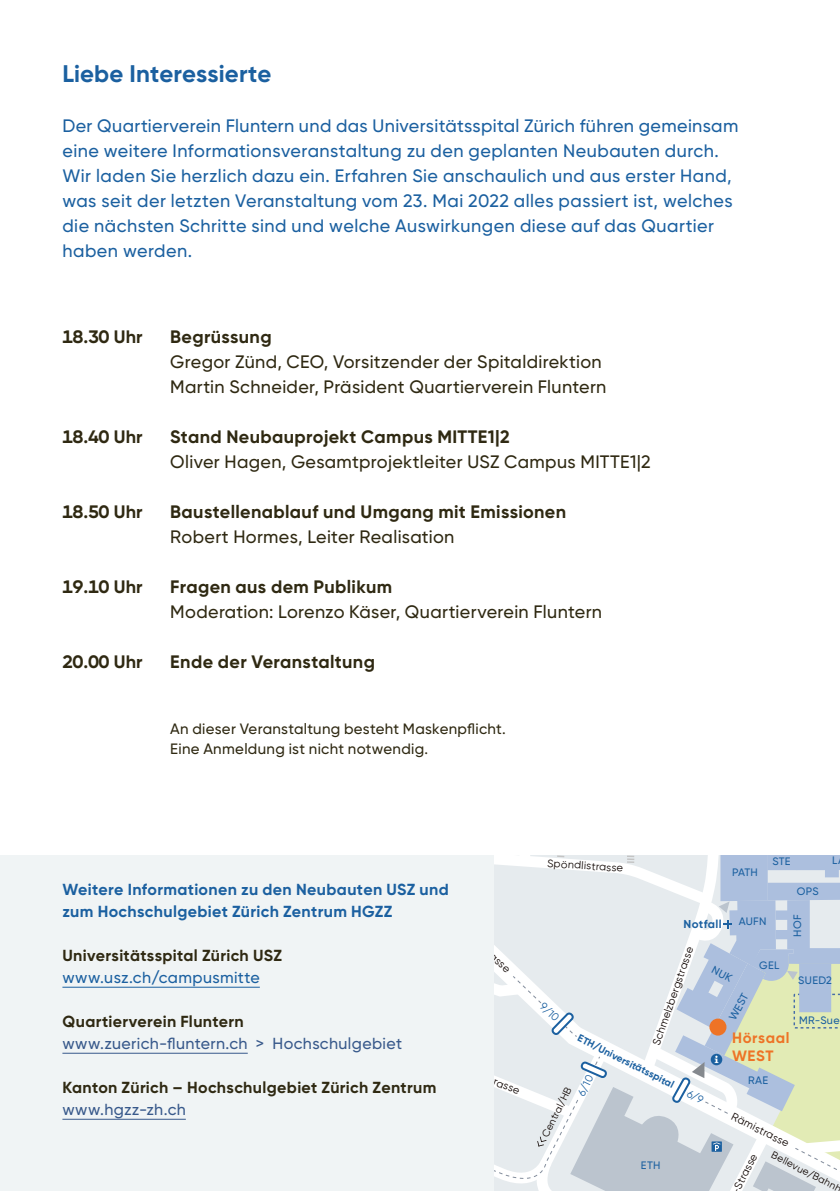
<style>
.page{position:relative;width:840px;height:1191px;background:#fff}
.page>*{position:absolute;margin:0;border:0;box-sizing:border-box;transform-origin:0 0}
.t1{font:700 24px "USZ Gilroy";letter-spacing:.005em;color:#1b60a0}
.t2{font:500 18px/25px "USZ Gilroy";letter-spacing:.025em;color:#1b60a0}
.t3{font:500 18px/25px "USZ Gilroy";letter-spacing:.02em;color:#2f2912}
.t4{font:700 18px "USZ Gilroy";letter-spacing:.02em;color:#2f2912}
.t5{font:700 16px "USZ Gilroy";letter-spacing:.02em;color:#2f2912}
.t6{font:700 16px/22px "USZ Gilroy";letter-spacing:.025em;color:#1b60a0}
.t7{font:500 16px "USZ Gilroy";letter-spacing:.025em;color:#38598b}
.t8{font:500 16px "USZ Gilroy";letter-spacing:.025em;color:#1b60a0}
.t9{font:500 15px/20px "USZ Gilroy";letter-spacing:.02em;color:#2f2912}
.t10{font:700 15px/18px "USZ Gilroy";letter-spacing:.04em;color:#ee7326}
.t11{font:700 11.6px "USZ Gilroy";color:#1b60a0}
.t12{font:10.8px "USZ Gilroy";color:#0e0400}
.t13{font:500 10.8px "USZ Gilroy";letter-spacing:.025em;color:#1b60a0}
.t14{font:10.8px "USZ Gilroy";color:#1b60a0}
.t15{font:10px "USZ Gilroy";color:#0e0400}
.t16{font:700 10px "USZ Gilroy";color:#1b60a0}
</style>
<div class="page">
<div style="left:0;top:855px;width:839px;height:336px;background:#f0f4f5"></div>
<hr style="left:62px;top:986px;width:198px;height:1px;background:#1b60a0">
<hr style="left:62px;top:1052px;width:186px;height:1px;background:#38598b">
<hr style="left:62px;top:1118px;width:124px;height:1px;background:#38598b">
<svg style="left:494px;top:855px;width:345px;height:336px"></svg>
<h1 class="t1" style="left:62px;top:58px;width:210px">Liebe Interessierte</h1>
<p class="t2" style="left:62px;top:113px;width:677px">Der Quartierverein Fluntern und das Universitätsspital Zürich führen gemeinsam eine weitere Informationsveranstaltung zu den geplanten Neubauten durch.<br>Wir laden Sie herzlich dazu ein. Erfahren Sie anschaulich und aus erster Hand, was seit der letzten Veranstaltung vom 23. Mai 2022 alles passiert ist, welches die nächsten Schritte sind und welche Auswirkungen diese auf das Quartier haben werden.</p>
<p class="t4" style="left:62px;top:325px;width:82px">18.30 Uhr</p>
<p class="t4" style="left:62px;top:425px;width:82px">18.40 Uhr</p>
<p class="t4" style="left:62px;top:500px;width:82px">18.50 Uhr</p>
<p class="t4" style="left:62px;top:575px;width:82px">19.10 Uhr</p>
<p class="t4" style="left:62px;top:650px;width:82px">20.00 Uhr</p>
<p class="t4" style="left:170px;top:325px;width:103px">Begrüssung</p>
<p class="t3" style="left:170px;top:348px;width:437px">Gregor Zünd, CEO, Vorsitzender der Spitaldirektion<br>Martin Schneider, Präsident Quartierverein Fluntern</p>
<p class="t4" style="left:170px;top:425px;width:341px">Stand Neubauprojekt Campus MITTE1|2</p>
<p class="t3" style="left:170px;top:448px;width:481px">Oliver Hagen, Gesamtprojektleiter USZ Campus MITTE1|2</p>
<p class="t4" style="left:170px;top:500px;width:397px">Baustellenablauf und Umgang mit Emissionen</p>
<p class="t3" style="left:170px;top:523px;width:285px">Robert Hormes, Leiter Realisation</p>
<p class="t4" style="left:170px;top:575px;width:223px">Fragen aus dem Publikum</p>
<p class="t3" style="left:170px;top:599px;width:433px">Moderation: Lorenzo Käser, Quartierverein Fluntern</p>
<p class="t4" style="left:170px;top:650px;width:206px">Ende der Veranstaltung</p>
<p class="t9" style="left:170px;top:718px;width:337px">An dieser Veranstaltung besteht Maskenpflicht.<br>Eine Anmeldung ist nicht notwendig.</p>
<p class="t6" style="left:62px;top:878px;width:388px">Weitere Informationen zu den Neubauten USZ und zum Hochschulgebiet Zürich Zentrum HGZZ</p>
<p class="t5" style="left:62px;top:945px;width:221px">Universitätsspital Zürich USZ</p>
<p class="t8" style="left:62px;top:967px;width:199px">www.usz.ch/campusmitte</p>
<p class="t5" style="left:62px;top:1011px;width:183px">Quartierverein Fluntern</p>
<p class="t7" style="left:62px;top:1033px;width:341px">www.zuerich-fluntern.ch &gt; Hochschulgebiet</p>
<p class="t5" style="left:62px;top:1077px;width:375px">Kanton Zürich – Hochschulgebiet Zürich Zentrum</p>
<p class="t7" style="left:62px;top:1099px;width:125px">www.hgzz-zh.ch</p>
<p class="t12" style="left:547px;top:856px;width:77px;rotate:4deg">Spöndlistrasse</p>
<p class="t11" style="left:683px;top:916px;width:39px;rotate:1deg">Notfall</p>
<p class="t13" style="left:731px;top:866px;width:27px">PATH</p>
<p class="t13" style="left:772px;top:854px;width:20px">STE</p>
<p class="t13" style="left:831px;top:853px;width:7px">L</p>
<p class="t13" style="left:796px;top:884px;width:23px">OPS</p>
<p class="t13" style="left:738px;top:914px;width:29px">AUFN</p>
<p class="t13" style="left:790px;top:936px;width:24px;rotate:-90deg">HOF</p>
<p class="t12" style="left:649px;top:1043px;width:106px;rotate:-71deg">Schmelzbergstrasse</p>
<p class="t14" style="left:546px;top:999px;width:22px;rotate:44deg">9/10</p>
<p class="t16" style="left:581px;top:1031px;width:108px;rotate:27deg">ETH/Universitätsspital</p>
<p class="t14" style="left:574px;top:1092px;width:22px;rotate:-64deg">6/10</p>
<p class="t15" style="left:539px;top:1134px;width:56px;rotate:-64deg">Central/HB</p>
<p class="t13" style="left:640px;top:1158px;width:21px">ETH</p>
<p class="t13" style="left:725px;top:1016px;width:31px;rotate:-62deg">WEST</p>
<p class="t13" style="left:758px;top:958px;width:22px">GEL</p>
<p class="t10" style="left:731px;top:1028px;width:59px">Hörsaal<br>WEST</p>
<p class="t13" style="left:747px;top:1073px;width:22px">RAE</p>
<p class="t13" style="left:797px;top:973px;width:35px">SUED2</p>
<p class="t13" style="left:798px;top:1013px;width:42px">MR-Sue</p>
<p class="t12" style="left:735px;top:1109px;width:64px;rotate:27deg">Rämistrasse</p>
<p class="t12" style="left:728px;top:1189px;width:45px;rotate:-63deg">-Strasse</p>
<p class="t15" style="left:774px;top:1148px;width:79px;rotate:27deg">Bellevue/Bahnh</p>
</div>
